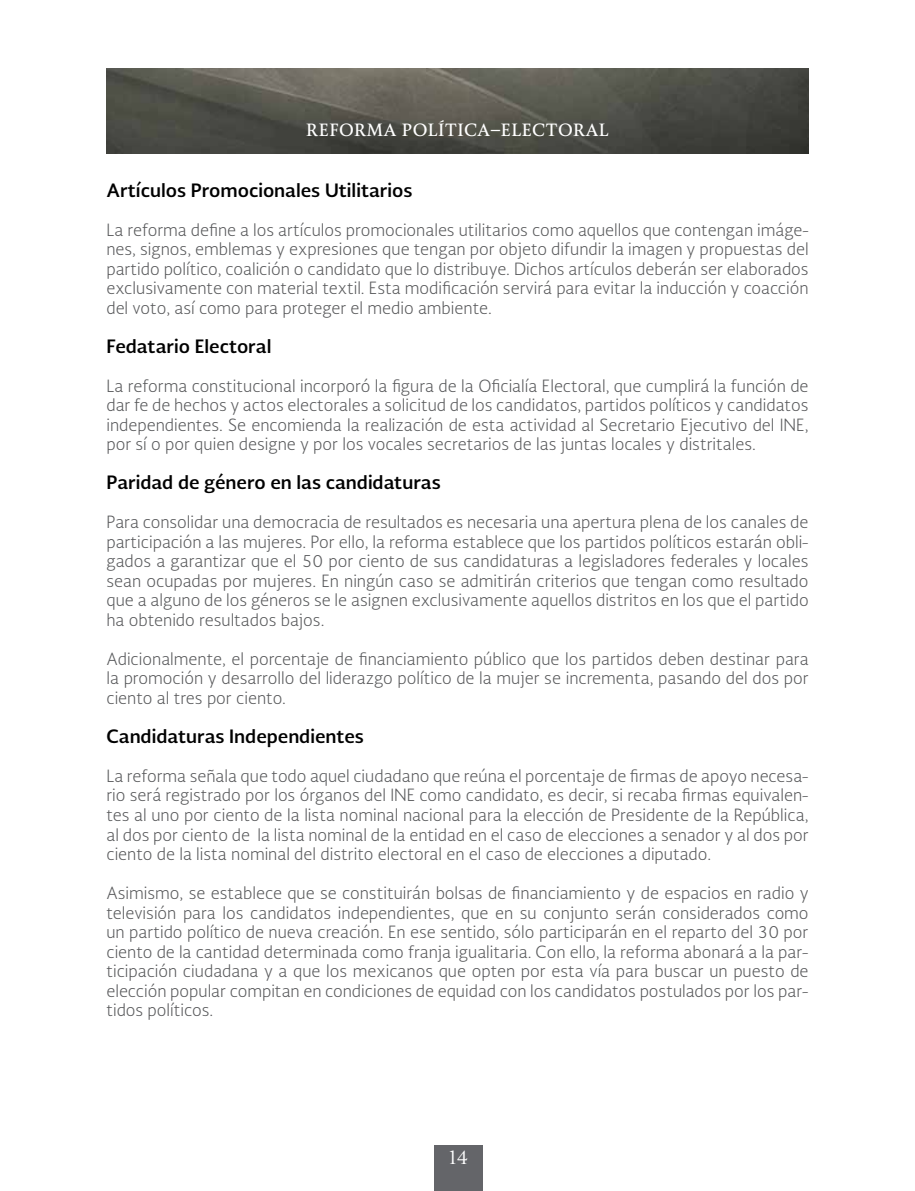
<style>
.page{position:relative;width:915px;height:1191px;background:#fff}
.page>*{position:absolute;margin:0;border:0;box-sizing:border-box;transform-origin:0 0}
.t1{font:700 18px "Soberana Sans";color:#000}
.t2{font:18px "Soberana Titular";color:#fff}
.t3{font:300 16.5px/19.5px "Soberana Sans";color:#58595b;text-align:justify}
.t4{font:700 16.5px "Soberana Titular";color:#fff}
</style>
<div class="page">
<img style="left:106px;top:68px;width:702px;height:85px">
<div style="left:434px;top:1145px;width:49px;height:46px;background:#646569"></div>
<p class="t4" style="left:306px;top:119px;width:304px">REFORMA POLÍTICA–ELECTORAL</p>
<p class="t1" style="left:106px;top:178px;width:307px">Artículos Promocionales Utilitarios</p>
<p class="t3" style="left:106px;top:219px;width:703px">La reforma define a los artículos promocionales utilitarios como aquellos que contengan imáge&shy;nes, signos, emblemas y expresiones que tengan por objeto difundir la imagen y propuestas del partido político, coalición o candidato que lo distribuye. Dichos artículos deberán ser elaborados exclusivamente con material textil. Esta modificación servirá para evitar la inducción y coacción del voto, así como para proteger el medio ambiente.</p>
<p class="t1" style="left:106px;top:334px;width:166px">Fedatario Electoral</p>
<p class="t3" style="left:106px;top:375px;width:703px">La reforma constitucional incorporó la figura de la Oficialía Electoral, que cumplirá la función de dar fe de hechos y actos electorales a solicitud de los candidatos, partidos políticos y candidatos independientes. Se encomienda la realización de esta actividad al Secretario Ejecutivo del INE, por sí o por quien designe y por los vocales secretarios de las juntas locales y distritales.</p>
<p class="t1" style="left:106px;top:470px;width:336px">Paridad de género en las candidaturas</p>
<p class="t3" style="left:106px;top:512px;width:703px">Para consolidar una democracia de resultados es necesaria una apertura plena de los canales de participación a las mujeres. Por ello, la reforma establece que los partidos políticos estarán obli&shy;gados a garantizar que el 50 por ciento de sus candidaturas a legisladores federales y locales sean ocupadas por mujeres. En ningún caso se admitirán criterios que tengan como resultado que a alguno de los géneros se le asignen exclusivamente aquellos distritos en los que el partido ha obtenido resultados bajos.</p>
<p class="t3" style="left:106px;top:648px;width:703px">Adicionalmente, el porcentaje de financiamiento público que los partidos deben destinar para la promoción y desarrollo del liderazgo político de la mujer se incrementa, pasando del dos por ciento al tres por ciento.</p>
<p class="t1" style="left:106px;top:724px;width:259px">Candidaturas Independientes</p>
<p class="t3" style="left:106px;top:765px;width:703px">La reforma señala que todo aquel ciudadano que reúna el porcentaje de firmas de apoyo necesa&shy;rio será registrado por los órganos del INE como candidato, es decir, si recaba firmas equivalen&shy;tes al uno por ciento de la lista nominal nacional para la elección de Presidente de la República, al dos por ciento de la lista nominal de la entidad en el caso de elecciones a senador y al dos por ciento de la lista nominal del distrito electoral en el caso de elecciones a diputado.</p>
<p class="t3" style="left:106px;top:882px;width:703px">Asimismo, se establece que se constituirán bolsas de financiamiento y de espacios en radio y televisión para los candidatos independientes, que en su conjunto serán considerados como un partido político de nueva creación. En ese sentido, sólo participarán en el reparto del 30 por ciento de la cantidad determinada como franja igualitaria. Con ello, la reforma abonará a la par&shy;ticipación ciudadana y a que los mexicanos que opten por esta vía para buscar un puesto de elección popular compitan en condiciones de equidad con los candidatos postulados por los par&shy;tidos políticos.</p>
<p class="t2" style="left:448px;top:1146px;width:21px">14</p>
</div>
